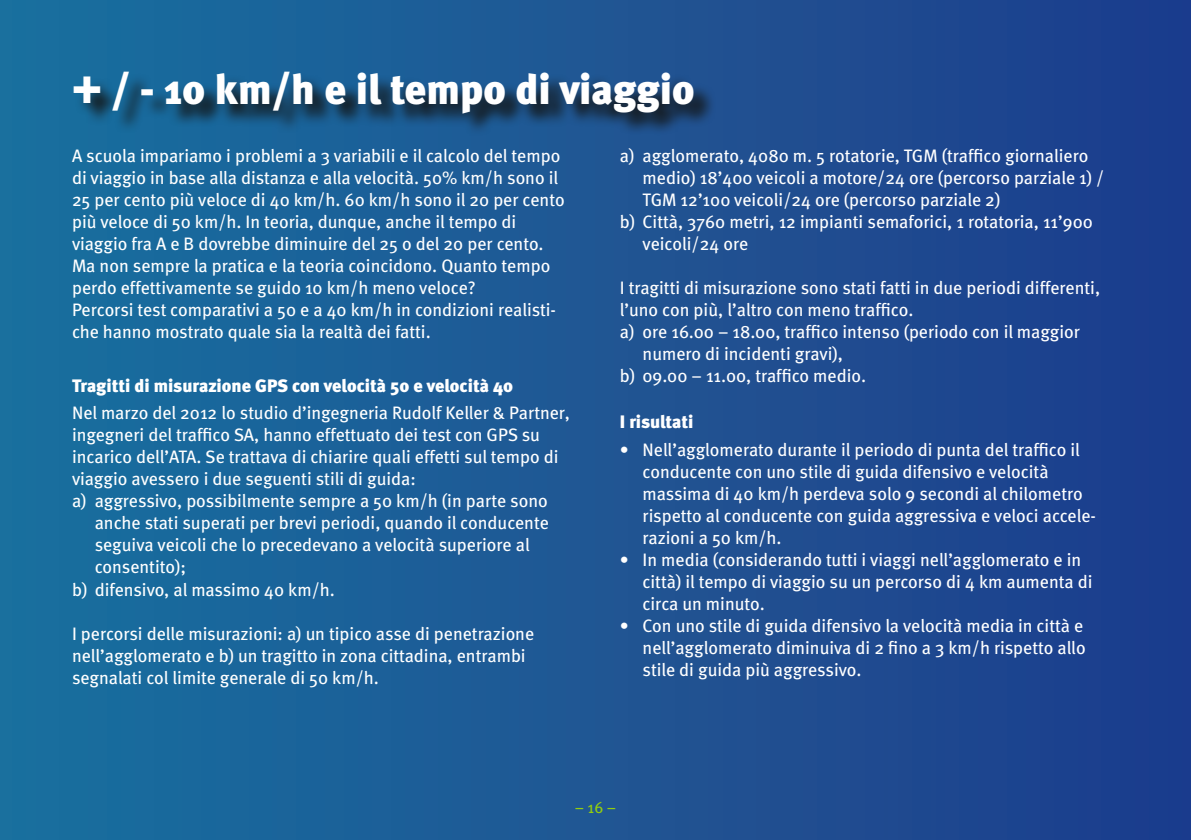
<style>
.page{position:relative;width:1191px;height:840px;background:#fff}
.page>*{position:absolute;margin:0;border:0;box-sizing:border-box;transform-origin:0 0}
.t1{font:900 42px "Meta";color:#fff}
.t2{font:18px/22px "Meta";color:#fff}
.t3{font:900 18px "Meta";color:#fff}
.t4{font:16px "Meta";color:#94ce0d}
.s1{font-family:"Frutiger";font-weight:900;font-stretch:condensed}
</style>
<div class="page">
<div style="left:0;top:0;width:1191px;height:839px;background:linear-gradient(to right,#1a709e,#1f3c8b)"></div>
<svg style="left:75px;top:74px;width:641px;height:62px;background:#194f7c"></svg>
<h1 class="t1" style="left:72px;top:64px;width:624px">+ / - 10 km/h e il tempo di viaggio</h1>
<p class="t2" style="left:72px;top:144px;width:494px">A scuola impariamo i problemi a 3 variabili e il calcolo del tempo di viaggio in base alla distanza e alla velocità. 50% km/h sono il 25 per cento più veloce di 40 km/h. 60 km/h sono il 20 per cento più veloce di 50 km/h. In teoria, dunque, anche il tempo di viaggio fra A e B dovrebbe diminuire del 25 o del 20 per cento.<br>Ma non sempre la pratica e la teoria coincidono. Quanto tempo perdo effettivamente se guido 10 km/h meno veloce?<br>Percorsi test comparativi a 50 e a 40 km/h in condizioni realisti&shy;che hanno mostrato quale sia la realtà dei fatti.</p>
<p class="t3" style="left:72px;top:374px;width:442px">Tragitti di misurazione GPS con velocità 50 e velocità 40</p>
<p class="t2" style="left:72px;top:401px;width:499px">Nel marzo del 2012 lo studio d’ingegneria Rudolf Keller &amp; Partner, ingegneri del traffico SA, hanno effettuato dei test con GPS su incarico dell’ATA. Se trattava di chiarire quali effetti sul tempo di viaggio avessero i due seguenti stili di guida:<br>a) aggressivo, possibilmente sempre a 50 km/h (in parte sono</p>
<p class="t2" style="left:95px;top:511px;width:456px">anche stati superati per brevi periodi, quando il conducente</p>
<p class="t2" style="left:95px;top:533px;width:436px">seguiva veicoli che lo precedevano a velocità superiore al</p>
<p class="t2" style="left:95px;top:555px;width:93px">consentito);</p>
<p class="t2" style="left:72px;top:577px;width:264px">b) difensivo, al massimo 40 km/h.</p>
<p class="t2" style="left:72px;top:621px;width:464px">I percorsi delle misurazioni: a) un tipico asse di penetrazione nell’agglomerato e b) un tragitto in zona cittadina, entrambi segnalati col limite generale di 50 km/h.</p>
<p class="t2" style="left:620px;top:144px;width:470px">a) agglomerato, 4080 m. 5 rotatorie, TGM (traffico giornaliero</p>
<p class="t2" style="left:642px;top:166px;width:463px">medio) 18’400 veicoli a motore/24 ore (percorso parziale 1) /</p>
<p class="t2" style="left:642px;top:188px;width:359px">TGM 12’100 veicoli/24 ore (percorso parziale 2)</p>
<p class="t2" style="left:620px;top:210px;width:474px">b) Città, 3760 metri, 12 impianti semaforici, 1 rotatoria, 11’900</p>
<p class="t2" style="left:642px;top:232px;width:107px">veicoli/24 ore</p>
<p class="t2" style="left:620px;top:276px;width:482px">I tragitti di misurazione sono stati fatti in due periodi differenti,</p>
<p class="t2" style="left:620px;top:298px;width:295px">l’uno con più, l’altro con meno traffico.</p>
<p class="t2" style="left:620px;top:320px;width:461px">a) ore 16.00 – 18.00, traffico intenso (periodo con il maggior</p>
<p class="t2" style="left:642px;top:342px;width:202px">numero di incidenti gravi),</p>
<p class="t2" style="left:620px;top:364px;width:248px">b) 09.00 – 11.00, traffico medio.</p>
<p class="t3" style="left:620px;top:410px;width:75px">I risultati</p>
<p class="t2" style="left:642px;top:438px;width:455px;text-indent:-23px"><span class="s1">•</span> Nell’agglomerato durante il periodo di punta del traffico il conducente con uno stile di guida difensivo e velocità massima di 40 km/h perdeva solo 9 secondi al chilometro rispetto al conducente con guida aggressiva e veloci accele&shy;razioni a 50 km/h.</p>
<p class="t2" style="left:642px;top:548px;width:451px;text-indent:-23px"><span class="s1">•</span> In media (considerando tutti i viaggi nell’agglomerato e in città) il tempo di viaggio su un percorso di 4 km aumenta di circa un minuto.</p>
<p class="t2" style="left:642px;top:614px;width:444px;text-indent:-23px"><span class="s1">•</span> Con uno stile di guida difensivo la velocità media in città e nell’agglomerato diminuiva di 2 fino a 3 km/h rispetto allo stile di guida più aggressivo.</p>
<p class="t4" style="left:575px;top:797px;width:43px">– 16 –</p>
</div>
